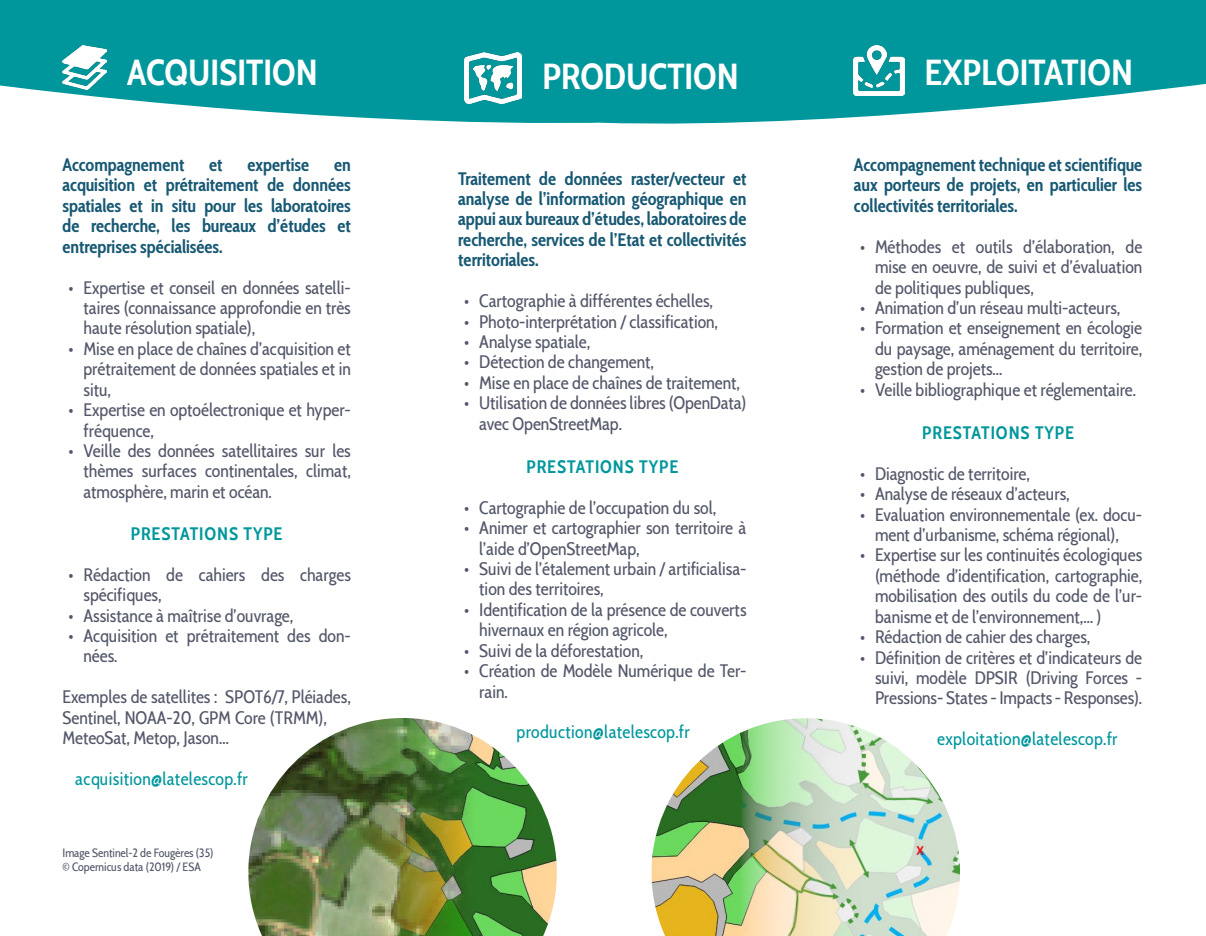
<style>
.page{position:relative;width:1206px;height:936px;background:#fff}
.page>*{position:absolute;margin:0;border:0;box-sizing:border-box;transform-origin:0 0}
.En-tête{font:700 36px "Cabin Condensed";color:#fff}
.Corps_de_texte{font:18px/20.4px "Cabin Condensed";color:#535769}
.Chapo{font:700 18px/20.4px "Cabin Condensed";color:#175873;text-align:justify}
.Lien{font:18px "Cabin Condensed";letter-spacing:.02em;color:#00979c}
.Intertitre{font:700 18px "Cabin Condensed";letter-spacing:.05em;color:#00979c}
.Corps_de_texte-2{font:12px/14.4px "Cabin Condensed";color:#535769}
</style>
<div class="page">
<svg style="left:0;top:0;width:1205px;height:124px;fill:#00979c"></svg>
<img style="left:651px;top:718px;width:308px;height:217px">
<img style="left:248px;top:718px;width:308px;height:217px">
<img style="left:464px;top:52px;width:58px;height:51px">
<img style="left:853px;top:45px;width:50px;height:51px">
<img style="left:63px;top:45px;width:44px;height:44px">
<p class="En-tête" style="left:127px;top:44px;width:192px">ACQUISITION</p>
<p class="En-tête" style="left:542px;top:48px;width:198px">PRODUCTION</p>
<p class="En-tête" style="left:924px;top:44px;width:210px">EXPLOITATION</p>
<p class="Chapo" style="left:63px;top:153px;width:123px">Accompagnement</p>
<p class="Chapo" style="left:209px;top:153px;width:15px">et</p>
<p class="Chapo" style="left:247px;top:153px;width:63px">expertise</p>
<p class="Chapo" style="left:63px;top:153px;width:290px;text-indent:271px">en acquisition et prétraitement de données spatiales et in situ pour les laboratoires de recherche, les bureaux d’études et entreprises spécialisées.</p>
<p class="Corps_de_texte" style="left:84px;top:276px;width:269px;text-align:justify;text-indent:-15px">• Expertise et conseil en données satelli&shy;taires (connaissance approfondie en très haute résolution spatiale),</p>
<p class="Corps_de_texte" style="left:84px;top:337px;width:269px;text-align:justify;text-indent:-15px">• Mise en place de chaînes d’acquisition et prétraitement de données spatiales et in situ,</p>
<p class="Corps_de_texte" style="left:84px;top:398px;width:269px;text-indent:-15px">• Expertise en optoélectronique et hyper&shy;fréquence,</p>
<p class="Corps_de_texte" style="left:84px;top:439px;width:269px;text-align:justify;text-indent:-15px">• Veille des données satellitaires sur les thèmes surfaces continentales, climat, atmosphère, marin et océan.</p>
<p class="Intertitre" style="left:131px;top:519px;width:153px">PRESTATIONS TYPE</p>
<p class="Corps_de_texte" style="left:84px;top:562px;width:269px;text-indent:-15px">• Rédaction de cahiers des charges spécifiques,</p>
<p class="Corps_de_texte" style="left:69px;top:603px;width:226px">• Assistance à maîtrise d’ouvrage,</p>
<p class="Corps_de_texte" style="left:84px;top:624px;width:269px;text-indent:-15px">• Acquisition et prétraitement des don&shy;nées.</p>
<p class="Corps_de_texte" style="left:63px;top:685px;width:290px">Exemples de satellites : SPOT6/7, Pléiades,<br>Sentinel, NOAA-20, GPM Core (TRMM),<br>MeteoSat, Metop, Jason…</p>
<p class="Lien" style="left:75px;top:764px;width:174px">acquisition@latelescop.fr</p>
<p class="Corps_de_texte-2" style="left:63px;top:844px;width:152px">Image Sentinel-2 de Fougères (35) © Copernicus data (2019) / ESA</p>
<p class="Chapo" style="left:458px;top:167px;width:290px">Traitement de données raster/vecteur et analyse de l’information géographique en appui aux bureaux d’études, laboratoires de recherche, services de l’Etat et collectivités territoriales.</p>
<p class="Corps_de_texte" style="left:464px;top:289px;width:250px">• Cartographie à différentes échelles,</p>
<p class="Corps_de_texte" style="left:464px;top:309px;width:255px">• Photo-interprétation / classification,</p>
<p class="Corps_de_texte" style="left:464px;top:330px;width:127px">• Analyse spatiale,</p>
<p class="Corps_de_texte" style="left:464px;top:350px;width:191px">• Détection de changement,</p>
<p class="Corps_de_texte" style="left:464px;top:371px;width:277px">• Mise en place de chaînes de traitement,</p>
<p class="Corps_de_texte" style="left:479px;top:391px;width:268px;text-indent:-15px">• Utilisation de données libres (OpenData) avec OpenStreetMap.</p>
<p class="Intertitre" style="left:526px;top:452px;width:153px">PRESTATIONS TYPE</p>
<p class="Corps_de_texte" style="left:464px;top:495px;width:253px">• Cartographie de l’occupation du sol,</p>
<p class="Corps_de_texte" style="left:479px;top:516px;width:268px;text-indent:-15px">• Animer et cartographier son territoire à l’aide d’OpenStreetMap,</p>
<p class="Corps_de_texte" style="left:479px;top:557px;width:268px;text-indent:-15px">• Suivi de l’étalement urbain / artificialisa&shy;tion des territoires,</p>
<p class="Corps_de_texte" style="left:479px;top:597px;width:268px;text-indent:-15px">• Identification de la présence de couverts hivernaux en région agricole,</p>
<p class="Corps_de_texte" style="left:464px;top:638px;width:180px">• Suivi de la déforestation,</p>
<p class="Corps_de_texte" style="left:479px;top:659px;width:268px;text-indent:-15px">• Création de Modèle Numérique de Ter&shy;rain.</p>
<p class="Lien" style="left:516px;top:717px;width:175px">production@latelescop.fr</p>
<p class="Chapo" style="left:853px;top:153px;width:289px">Accompagnement technique et scientifique aux porteurs de projets, en particulier les collectivités territoriales.</p>
<p class="Corps_de_texte" style="left:874px;top:235px;width:269px;text-align:justify;text-indent:-15px">• Méthodes et outils d’élaboration, de mise en oeuvre, de suivi et d’évaluation de politiques publiques,</p>
<p class="Corps_de_texte" style="left:859px;top:296px;width:262px">• Animation d’un réseau multi-acteurs,</p>
<p class="Corps_de_texte" style="left:874px;top:316px;width:268px;text-align:justify;text-indent:-15px">• Formation et enseignement en écologie du paysage, aménagement du territoire, gestion de projets...</p>
<p class="Corps_de_texte" style="left:859px;top:378px;width:277px">• Veille bibliographique et réglementaire.</p>
<p class="Intertitre" style="left:921px;top:418px;width:153px">PRESTATIONS TYPE</p>
<p class="Corps_de_texte" style="left:859px;top:462px;width:171px">• Diagnostic de territoire,</p>
<p class="Corps_de_texte" style="left:859px;top:482px;width:211px">• Analyse de réseaux d’acteurs,</p>
<p class="Corps_de_texte" style="left:859px;top:502px;width:283px;text-align:center">• Evaluation environnementale (ex. docu&shy;ment d’urbanisme, schéma régional),</p>
<p class="Corps_de_texte" style="left:874px;top:543px;width:269px;text-align:justify;text-indent:-15px">• Expertise sur les continuités écologiques (méthode d’identification, cartographie, mobilisation des outils du code de l’ur&shy;banisme et de l’environnement,… )</p>
<p class="Corps_de_texte" style="left:859px;top:625px;width:232px">• Rédaction de cahier des charges,</p>
<p class="Corps_de_texte" style="left:874px;top:645px;width:268px;text-align:justify;text-indent:-15px">• Définition de critères et d’indicateurs de suivi, modèle DPSIR (Driving Forces - Pressions- States - Impacts - Responses).</p>
<p class="Lien" style="left:936px;top:724px;width:182px">exploitation@latelescop.fr</p>
</div>
